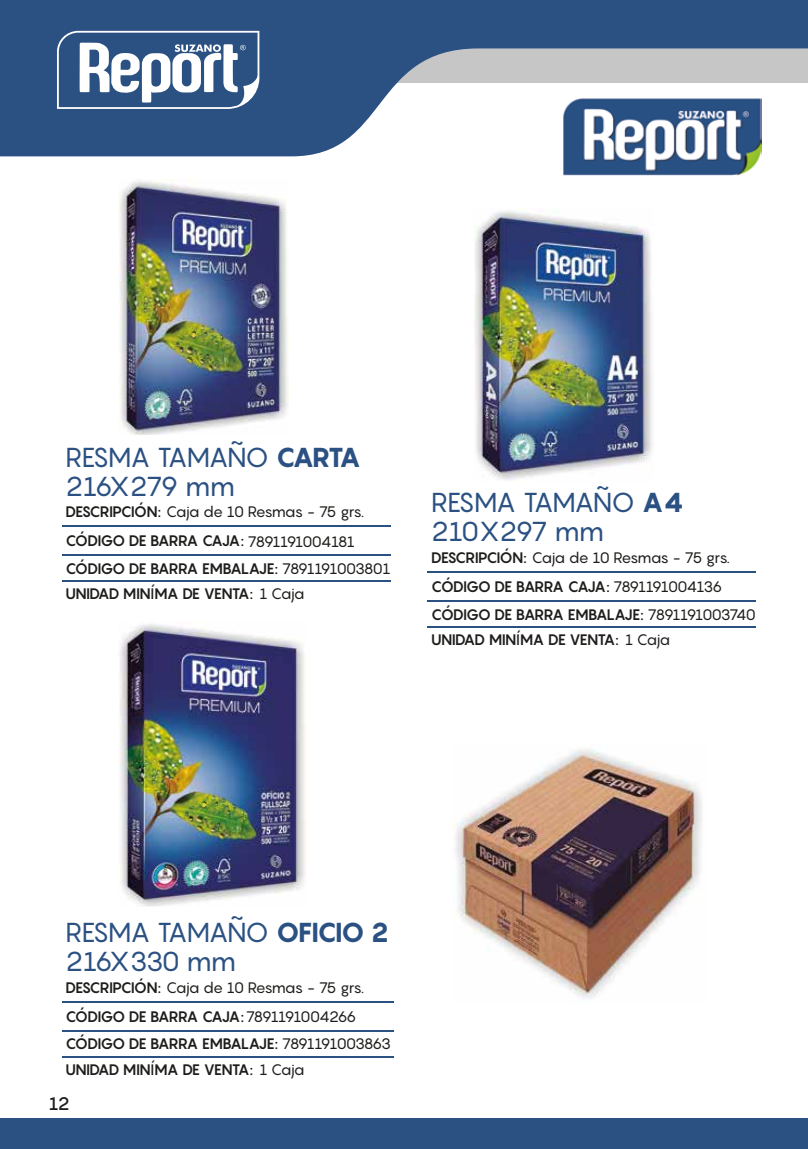
<style>
.page{position:relative;width:808px;height:1149px;background:#fff}
.page>*{position:absolute;margin:0;border:0;box-sizing:border-box;transform-origin:0 0}
.t1{font:27px/28.7px "Pangram";letter-spacing:-.05em;color:#2b5183}
.t2{font:500 18px "Pangram";color:#1d1d1b}
.t3{font:700 15px/24.8px "Pangram";letter-spacing:-.06em;color:#1d1d1b}
.t4{font:15px/29px "Pangram";letter-spacing:-.06em;color:#1d1d1b}
.t5{font:700 15px "Pangram";letter-spacing:-.085em;color:#1d1d1b}
.s1{font-weight:800}
.s2{font-weight:700}
.s3{font-weight:400}
.s4{font-weight:500}
</style>
<div class="page">
<div style="left:0;top:1118px;width:808px;height:30px;background:#2b5183"></div>
<svg style="left:0;top:0;width:808px;height:156px;fill:#2b5183"></svg>
<svg style="left:57px;top:31px;width:202px;height:78px"></svg>
<img style="left:562px;top:98px;width:199px;height:78px">
<hr style="left:62px;top:525px;width:328px;height:2px;background:#2b5183">
<hr style="left:62px;top:554px;width:328px;height:1px;background:#2b5183">
<hr style="left:62px;top:580px;width:328px;height:2px;background:#2b5183">
<hr style="left:428px;top:571px;width:328px;height:1px;background:#2b5183">
<hr style="left:428px;top:599px;width:328px;height:2px;background:#2b5183">
<hr style="left:428px;top:625px;width:328px;height:2px;background:#2b5183">
<hr style="left:62px;top:1000px;width:331px;height:2px;background:#2b5183">
<hr style="left:62px;top:1029px;width:331px;height:1px;background:#2b5183">
<hr style="left:62px;top:1055px;width:331px;height:2px;background:#2b5183">
<img style="left:119px;top:178px;width:170px;height:256px">
<img style="left:474px;top:208px;width:179px;height:272px">
<img style="left:119px;top:624px;width:186px;height:282px">
<img style="left:455px;top:749px;width:247px;height:250px">
<h1 class="t1" style="left:65px;top:442px;width:297px">RESMA TAMAÑO <span class="s1">CARTA<br></span>216X279 mm</h1>
<p class="t4" style="left:65px;top:497px;width:300px"><span class="s2">DESCRIPCIÓN:</span> Caja de 10 Resmas - 75 grs.<br><span class="s2">CÓDIGO DE BARRA CAJA:</span> 7891191004181</p>
<p class="t3" style="left:65px;top:556px;width:326px">CÓDIGO DE BARRA EMBALAJE: <span class="s3">7891191003801<br></span>UNIDAD MIN<span class="s4">Í</span>MA DE VENTA: <span class="s3">1 Caja</span></p>
<h1 class="t1" style="left:431px;top:487px;width:254px">RESMA TAMAÑO <span class="s1">A4<br></span>210X297 mm</h1>
<p class="t4" style="left:431px;top:542px;width:300px"><span class="s2">DESCRIPCIÓN:</span> Caja de 10 Resmas - 75 grs.</p>
<p class="t5" style="left:431px;top:576px;width:293px">CÓDIGO DE BARRA CAJA: <span class="s3">7891191004136</span></p>
<p class="t3" style="left:431px;top:602px;width:326px">CÓDIGO DE BARRA EMBALAJE: <span class="s3">7891191003740</span></p>
<p class="t3" style="left:431px;top:626px;width:240px">UNIDAD MIN<span class="s4">Í</span>MA DE VENTA: <span class="s3">1 Caja</span></p>
<h1 class="t1" style="left:65px;top:917px;width:325px">RESMA TAMAÑO <span class="s1">OFICIO 2<br></span>216X330 mm</h1>
<p class="t4" style="left:65px;top:972px;width:300px"><span class="s2">DESCRIPCIÓN:</span> Caja de 10 Resmas - 75 grs.</p>
<p class="t5" style="left:65px;top:1006px;width:292px">CÓDIGO DE BARRA CAJA: <span class="s3">7891191004266</span></p>
<p class="t3" style="left:65px;top:1031px;width:327px">CÓDIGO DE BARRA EMBALAJE: <span class="s3">7891191003863</span></p>
<p class="t3" style="left:65px;top:1056px;width:240px">UNIDAD MIN<span class="s4">Í</span>MA DE VENTA: <span class="s3">1 Caja</span></p>
<p class="t2" style="left:49px;top:1091px;width:22px">12</p>
</div>
